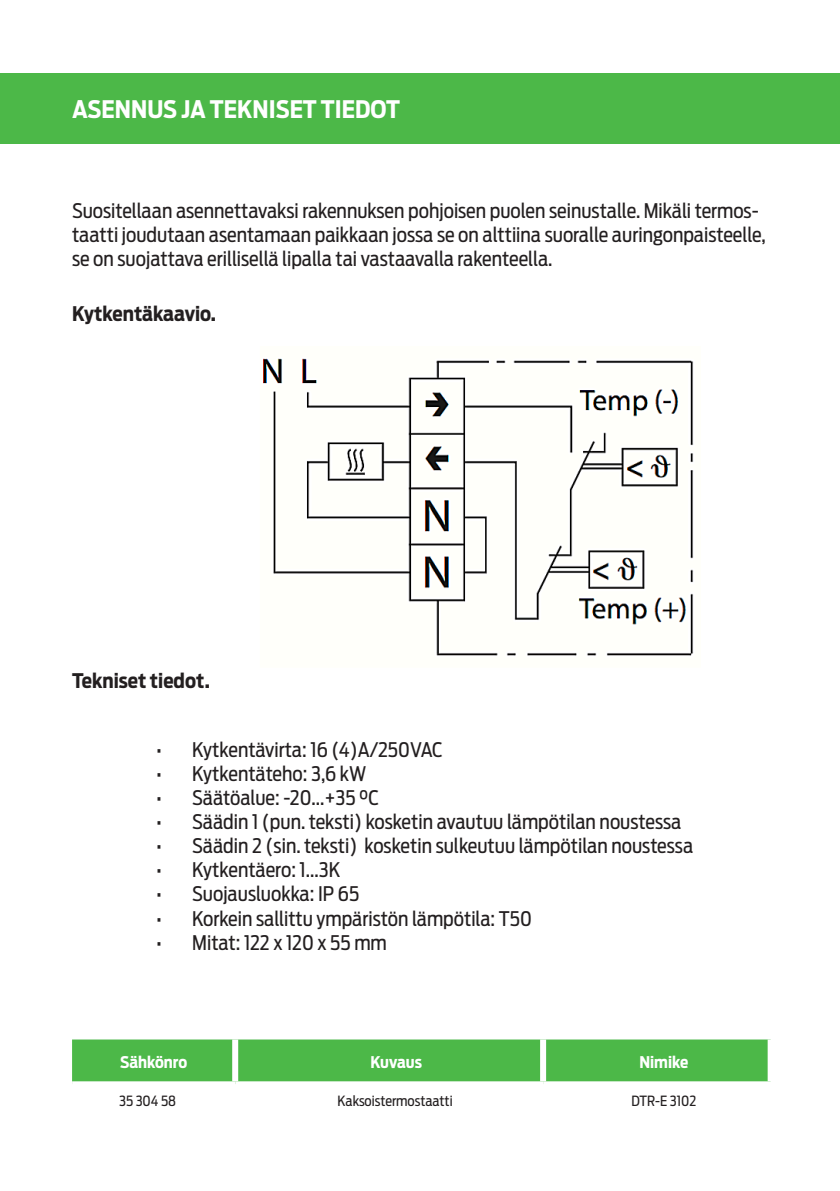
<style>
.page{position:relative;width:840px;height:1191px;background:#fff}
.page>*{position:absolute;margin:0;border:0;box-sizing:border-box;transform-origin:0 0}
.t1{font:700 24px "Antenna Cond";color:#fff}
.t2{font:20px/24px "Antenna Cond";color:#231f20}
.t3{font:700 20px "Antenna Cond";color:#231f20}
.t4{font:700 16px "Antenna Cond";color:#fff}
.t5{font:14px "Antenna Cond";color:#231f20}
</style>
<div class="page">
<div style="left:0;top:73px;width:839px;height:70px;background:#4cb848"></div>
<div style="left:72px;top:1039px;width:695px;height:42px;background:#4cb848"></div>
<div style="left:232px;top:1039px;width:6px;height:42px;background:#fff"></div>
<div style="left:540px;top:1039px;width:6px;height:42px;background:#fff"></div>
<img style="left:263px;top:358px;width:431px;height:298px">
<p class="t1" style="left:72px;top:94px;width:329px">ASENNUS JA TEKNISET TIEDOT</p>
<p class="t2" style="left:72px;top:198px;width:694px">Suositellaan asennettavaksi rakennuksen pohjoisen puolen seinustalle. Mikäli termos&shy;taatti joudutaan asentamaan paikkaan jossa se on alttiina suoralle auringonpaisteelle, se on suojattava erillisellä lipalla tai vastaavalla rakenteella.</p>
<p class="t3" style="left:72px;top:302px;width:145px">Kytkentäkaavio.</p>
<p class="t3" style="left:72px;top:669px;width:139px">Tekniset tiedot.</p>
<p class="t2" style="left:156px;top:738px;width:288px">• Kytkentävirta: 16 (4)A/250VAC</p>
<p class="t2" style="left:156px;top:762px;width:212px">• Kytkentäteho: 3,6 kW</p>
<p class="t2" style="left:156px;top:786px;width:224px">• Säätöalue: -20...+35 °C</p>
<p class="t2" style="left:156px;top:810px;width:526px">• Säädin 1 (pun. teksti) kosketin avautuu lämpötilan noustessa</p>
<p class="t2" style="left:156px;top:834px;width:538px">• Säädin 2 (sin. teksti) kosketin sulkeutuu lämpötilan noustessa</p>
<p class="t2" style="left:156px;top:858px;width:185px">• Kytkentäero: 1...3K</p>
<p class="t2" style="left:156px;top:882px;width:204px">• Suojausluokka: IP 65</p>
<p class="t2" style="left:156px;top:906px;width:377px">• Korkein sallittu ympäristön lämpötila: T50</p>
<p class="t2" style="left:156px;top:930px;width:232px">• Mitat: 122 x 120 x 55 mm</p>
<p class="t4" style="left:120px;top:1053px;width:68px">Sähkönro</p>
<p class="t4" style="left:370px;top:1053px;width:53px">Kuvaus</p>
<p class="t4" style="left:639px;top:1053px;width:50px">Nimike</p>
<p class="t5" style="left:119px;top:1092px;width:58px">35 304 58</p>
<p class="t5" style="left:337px;top:1092px;width:116px">Kaksoistermostaatti</p>
<p class="t5" style="left:631px;top:1092px;width:66px">DTR-E 3102</p>
</div>
